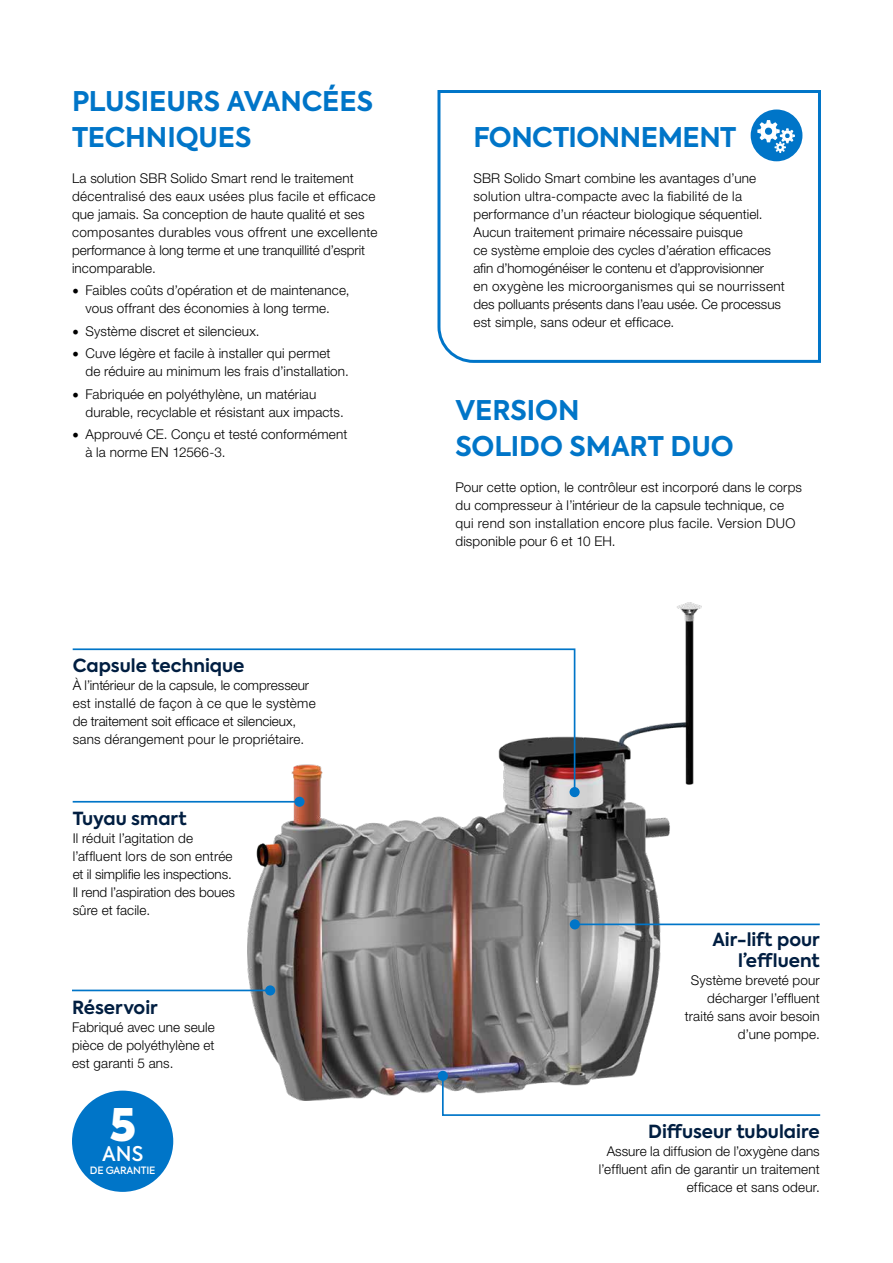
<style>
.page{position:relative;width:893px;height:1263px;background:#fff}
.page>*{position:absolute;margin:0;border:0;box-sizing:border-box;transform-origin:0 0}
.t1{font:900 44.55px "Axiforma";color:#fff}
.t2{font:700 27px/36px "Axiforma";letter-spacing:-.005em;color:#0075c8}
.t3{font:500 20.1px "Axiforma";color:#fff}
.t4{font:700 18px/21px "Axiforma";color:#011e41;text-align:right}
.t5{font:300 13.5px/18px "Helvetica Neue LT Std";letter-spacing:.01em;color:#000}
.t6{font:500 10.05px "Axiforma";letter-spacing:-.02em;color:#fff}
.s1{font-family:"Minion Pro";font-weight:400;font-size:18px}
</style>
<div class="page">
<svg style="left:437px;top:90px;width:384px;height:273px"></svg>
<img style="left:247px;top:602px;width:454px;height:499px">
<svg style="left:72px;top:648px;width:504px;height:146px"></svg>
<div style="left:569px;top:787px;width:11px;height:10px;background:#0075c8;border-radius:50%"></div>
<hr style="left:73px;top:801px;width:226px;height:2px;background:#0075c8">
<div style="left:294px;top:797px;width:11px;height:10px;background:#0075c8;border-radius:50%"></div>
<svg style="left:441px;top:1074px;width:380px;height:42px"></svg>
<div style="left:438px;top:1071px;width:10px;height:10px;background:#0075c8;border-radius:50%"></div>
<hr style="left:575px;top:923px;width:245px;height:2px;background:#0075c8">
<div style="left:570px;top:919px;width:10px;height:10px;background:#0075c8;border-radius:50%"></div>
<div style="left:72px;top:1090px;width:101px;height:102px;background:#0075c8;border-radius:50%"></div>
<hr style="left:72px;top:989px;width:198px;height:2px;background:#0075c8">
<div style="left:265px;top:985px;width:10px;height:10px;background:#0075c8;border-radius:50%"></div>
<div style="left:751px;top:110px;width:51px;height:51px;background:#0075c8;border-radius:50%"></div>
<svg style="left:757px;top:120px;width:38px;height:33px"></svg>
<h2 class="t2" style="left:72px;top:83px;width:303px">PLUSIEURS AVANCÉES<br>TECHNIQUES</h2>
<p class="t5" style="left:72px;top:169px;width:307px">La solution SBR Solido Smart rend le traitement décentralisé des eaux usées plus facile et efficace que jamais. Sa conception de haute qualité et ses composantes durables vous offrent une excellente performance à long terme et une tranquillité d’esprit incomparable.</p>
<p class="t5" style="left:72px;top:281px;width:279px;text-align:center"><span class="s1">•</span> Faibles coûts d’opération et de maintenance, vous offrant des économies à long terme.</p>
<p class="t5" style="left:72px;top:322px;width:189px"><span class="s1">•</span> Système discret et silencieux.</p>
<p class="t5" style="left:86px;top:344px;width:265px;text-indent:-14px"><span class="s1">•</span> Cuve légère et facile à installer qui permet<br>de réduire au minimum les frais d’installation.</p>
<p class="t5" style="left:86px;top:385px;width:260px;text-indent:-14px"><span class="s1">•</span> Fabriquée en polyéthylène, un matériau durable, recyclable et résistant aux impacts.</p>
<p class="t5" style="left:86px;top:425px;width:263px;text-indent:-14px"><span class="s1">•</span> Approuvé CE. Conçu et testé conformément à la norme EN 12566-3.</p>
<h3 class="t4" style="left:73px;top:655px;width:173px">Capsule technique</h3>
<p class="t5" style="left:73px;top:676px;width:244px">À l’intérieur de la capsule, le compresseur est installé de façon à ce que le système de traitement soit efficace et silencieux, sans dérangement pour le propriétaire.</p>
<h3 class="t4" style="left:73px;top:808px;width:116px">Tuyau smart</h3>
<p class="t5" style="left:73px;top:829px;width:164px">Il réduit l’agitation de l’affluent lors de son entrée et il simplifie les inspections.<br>Il rend l’aspiration des boues sûre et facile.</p>
<h3 class="t4" style="left:72px;top:997px;width:87px">Réservoir</h3>
<p class="t5" style="left:72px;top:1017px;width:144px;text-align:justify">Fabriqué avec une seule pièce de polyéthylène et est garanti 5 ans.</p>
<h1 class="t1" style="left:109px;top:1093px;width:28px">5</h1>
<h3 class="t3" style="left:102px;top:1140px;width:43px">ANS</h3>
<p class="t6" style="left:90px;top:1163px;width:67px">DE GARANTIE</p>
<h2 class="t2" style="left:473px;top:119px;width:264px">FONCTIONNEMENT</h2>
<p class="t5" style="left:473px;top:169px;width:313px">SBR Solido Smart combine les avantages d’une solution ultra-compacte avec la fiabilité de la performance d’un réacteur biologique séquentiel.<br>Aucun traitement primaire nécessaire puisque<br>ce système emploie des cycles d’aération efficaces afin d’homogénéiser le contenu et d’approvisionner<br>en oxygène les microorganismes qui se nourrissent des polluants présents dans l’eau usée. Ce processus est simple, sans odeur et efficace.</p>
<h2 class="t2" style="left:455px;top:392px;width:280px">VERSION<br>SOLIDO SMART DUO</h2>
<p class="t5" style="left:455px;top:478px;width:348px">Pour cette option, le contrôleur est incorporé dans le corps du compresseur à l’intérieur de la capsule technique, ce qui rend son installation encore plus facile. Version DUO disponible pour 6 et 10 EH.</p>
<h3 class="t4" style="left:712px;top:930px;width:109px">Air-lift pour l’effluent</h3>
<p class="t5" style="left:685px;top:971px;width:136px;text-align:right">Système breveté pour décharger l’effluent traité sans avoir besoin d’une pompe.</p>
<h3 class="t4" style="left:648px;top:1121px;width:173px">Diffuseur tubulaire</h3>
<p class="t5" style="left:599px;top:1142px;width:222px;text-align:right">Assure la diffusion de l’oxygène dans l’effluent afin de garantir un traitement efficace et sans odeur.</p>
</div>
